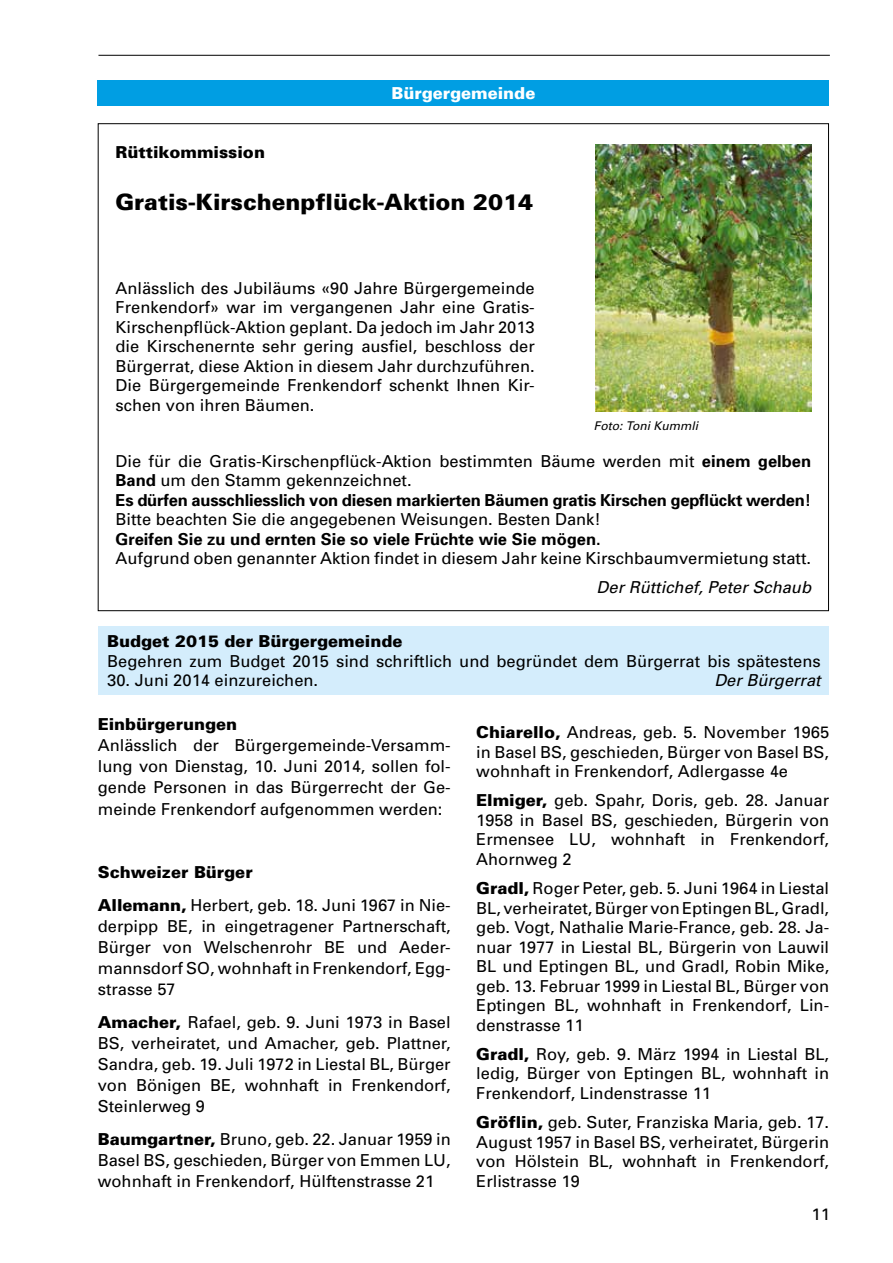
<style>
.page{position:relative;width:893px;height:1263px;background:#fff}
.page>*{position:absolute;margin:0;border:0;box-sizing:border-box;transform-origin:0 0}
.t1{font:900 22.5px "Univers";color:#000}
.t2{font:16.5px/19.5px "Univers";color:#000;text-align:justify}
.t3{font:700 16.5px/19.5px "Univers";letter-spacing:-.01em;color:#000}
.t4{font:900 16.5px "Univers";color:#000}
.t5{font:italic 16.5px "Univers";color:#000}
.t6{font:900 16.5px "Univers";color:#fff}
.t7{font:italic 12px "Univers";color:#000}
.s1{font-weight:400}
.s2{font-weight:900}
</style>
<div class="page">
<hr style="left:98px;top:55px;width:732px;height:1px;background:#000">
<div style="left:98px;top:81px;width:731px;height:25px;background:#009ee3"></div>
<img style="left:596px;top:144px;width:215px;height:267px">
<div style="left:99px;top:626px;width:730px;height:69px;background:#d4edfc"></div>
<p class="t6" style="left:391px;top:83px;width:145px">Bürgergemeinde</p>
<p class="t4" style="left:116px;top:142px;width:151px">Rüttikommission</p>
<h1 class="t1" style="left:116px;top:188px;width:419px">Gratis-Kirschenpflück-Aktion 2014</h1>
<p class="t2" style="left:116px;top:278px;width:421px">Anlässlich des Jubiläums «90 Jahre Bürgergemeinde Frenkendorf» war im vergangenen Jahr eine Gratis-Kirschenpflück-Aktion geplant. Da jedoch im Jahr 2013 die Kirschenernte sehr gering ausfiel, beschloss der Bürgerrat, diese Aktion in diesem Jahr durchzuführen.<br>Die Bürgergemeinde Frenkendorf schenkt Ihnen Kir&shy;schen von ihren Bäumen.</p>
<p class="t7" style="left:594px;top:418px;width:106px">Foto: Toni Kummli</p>
<p class="t3" style="left:116px;top:450px;width:697px"><span class="s1">Die für die Gratis-Kirschenpflück-Aktion bestimmten Bäume werden mit</span> einem gelben<br>Band <span class="s1">um den Stamm gekennzeichnet.<br></span>Es dürfen ausschliesslich von diesen markierten Bäumen gratis Kirschen gepflückt werden!</p>
<p class="t2" style="left:116px;top:509px;width:487px">Bitte beachten Sie die angegebenen Weisungen. Besten Dank!</p>
<p class="t3" style="left:116px;top:528px;width:487px">Greifen Sie zu und ernten Sie so viele Früchte wie Sie mögen.</p>
<p class="t2" style="left:116px;top:548px;width:697px">Aufgrund oben genannter Aktion findet in diesem Jahr keine Kirschbaumvermietung statt.</p>
<p class="t5" style="left:597px;top:577px;width:216px">Der Rüttichef, Peter Schaub</p>
<p class="t4" style="left:107px;top:631px;width:297px">Budget 2015 der Bürgergemeinde</p>
<p class="t2" style="left:107px;top:651px;width:715px">Begehren zum Budget 2015 sind schriftlich und begründet dem Bürgerrat bis spätestens</p>
<p class="t2" style="left:107px;top:670px;width:212px">30. Juni 2014 einzureichen.</p>
<p class="t5" style="left:714px;top:670px;width:108px">Der Bürgerrat</p>
<p class="t4" style="left:98px;top:714px;width:141px">Einbürgerungen</p>
<p class="t2" style="left:98px;top:734px;width:354px;line-height:21.1px">Anlässlich der Bürgergemeinde-Versamm&shy;lung von Dienstag, 10. Juni 2014, sollen fol&shy;gende Personen in das Bürgerrecht der Ge&shy;meinde Frenkendorf aufgenommen werden:</p>
<p class="t2" style="left:476px;top:722px;width:354px"><span class="s2">Chiarello,</span> Andreas, geb. 5. November 1965 in Basel BS, geschieden, Bürger von Basel BS, wohnhaft in Frenkendorf, Adlergasse 4e</p>
<p class="t2" style="left:476px;top:790px;width:354px"><span class="s2">Elmiger,</span> geb. Spahr, Doris, geb. 28. Januar 1958 in Basel BS, geschieden, Bürgerin von Ermensee LU, wohnhaft in Frenkendorf, Ahornweg 2</p>
<p class="t2" style="left:476px;top:878px;width:354px"><span class="s2">Gradl,</span> Roger Peter, geb. 5. Juni 1964 in Liestal BL, verheiratet, Bürger von Eptingen BL, Gradl, geb. Vogt, Nathalie Marie-France, geb. 28. Ja&shy;nuar 1977 in Liestal BL, Bürgerin von Lauwil BL und Eptingen BL, und Gradl, Robin Mike, geb. 13. Februar 1999 in Liestal BL, Bürger von Eptingen BL, wohnhaft in Frenkendorf, Lin&shy;denstrasse 11</p>
<p class="t2" style="left:476px;top:1044px;width:354px"><span class="s2">Gradl,</span> Roy, geb. 9. März 1994 in Liestal BL, ledig, Bürger von Eptingen BL, wohnhaft in Frenkendorf, Lindenstrasse 11</p>
<p class="t2" style="left:476px;top:1112px;width:354px"><span class="s2">Gröflin,</span> geb. Suter, Franziska Maria, geb. 17.<br>August 1957 in Basel BS, verheiratet, Bürgerin von Hölstein BL, wohnhaft in Frenkendorf, Erlistrasse 19</p>
<p class="t2" style="left:98px;top:856px;width:354px;line-height:32.5px"><span class="s2">Schweizer Bürger<br>Allemann,</span> Herbert, geb. 18. Juni 1967 in Nie-</p>
<p class="t2" style="left:98px;top:915px;width:354px;line-height:21.1px">derpipp BE, in eingetragener Partnerschaft, Bürger von Welschenrohr BE und Aeder&shy;mannsdorf SO, wohnhaft in Frenkendorf, Egg&shy;strasse 57</p>
<p class="t2" style="left:98px;top:1011px;width:354px;line-height:21.1px"><span class="s2">Amacher,</span> Rafael, geb. 9. Juni 1973 in Basel BS, verheiratet, und Amacher, geb. Plattner, Sandra, geb. 19. Juli 1972 in Liestal BL, Bürger von Bönigen BE, wohnhaft in Frenkendorf, Steinlerweg 9</p>
<p class="t2" style="left:98px;top:1128px;width:354px;line-height:21.1px"><span class="s2">Baumgartner,</span> Bruno, geb. 22. Januar 1959 in Basel BS, geschieden, Bürger von Emmen LU, wohnhaft in Frenkendorf, Hülftenstrasse 21</p>
<p class="t2" style="left:811px;top:1204px;width:20px">11</p>
</div>
